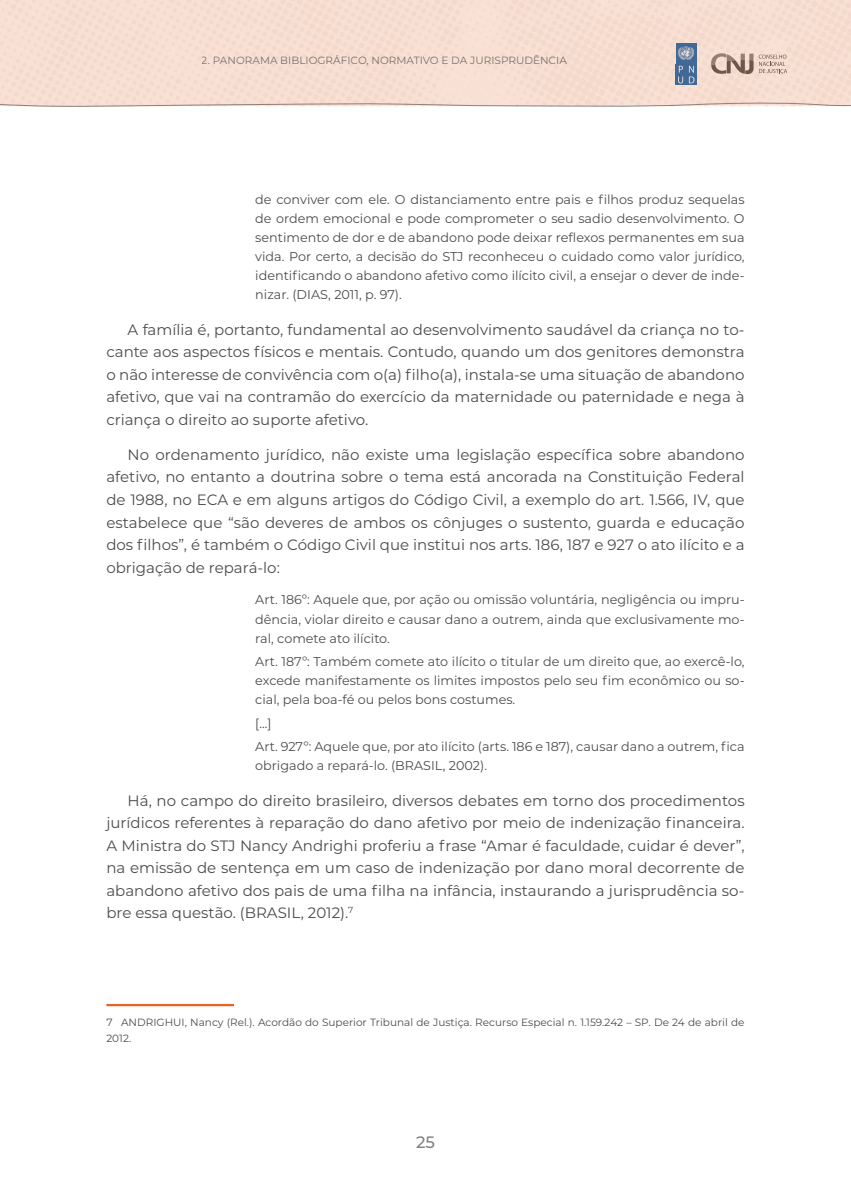
<style>
.page{position:relative;width:851px;height:1191px;background:#fff}
.page>*{position:absolute;margin:0;border:0;box-sizing:border-box;transform-origin:0 0}
.t1{font:500 16.5px "Montserrat";color:#808285}
.Texto{font:15px/22.5px "Montserrat";color:#4b4c4d;text-align:justify}
.Citação{font:12.75px/19.2px "Montserrat";color:#4b4c4d;text-align:justify}
.Notas_de_rodape{font:10.5px/15.8px "Montserrat";color:#4b4c4d}
.t2{font:10.5px "Montserrat";color:#808285}
</style>
<div class="page">
<svg style="left:0;top:0;width:850px;height:107px;background:#f3dbcf"></svg>
<hr style="left:106px;top:1004px;width:128px;height:2px;background:#e56424">
<p class="t2" style="left:202px;top:53px;width:366px">2. PANORAMA BIBLIOGRÁFICO, NORMATIVO E DA JURISPRUDÊNCIA</p>
<p class="Citação" style="left:255px;top:189px;width:491px">de conviver com ele. O distanciamento entre pais e filhos produz sequelas de ordem emocional e pode comprometer o seu sadio desenvolvimento. O sentimento de dor e de abandono pode deixar reflexos permanentes em sua vida. Por certo, a decisão do STJ reconheceu o cuidado como valor jurídico, identificando o abandono afetivo como ilícito civil, a ensejar o dever de inde&shy;nizar. (DIAS, 2011, p. 97).</p>
<p class="Texto" style="left:106px;top:317px;width:639px;text-indent:21px">A família é, portanto, fundamental ao desenvolvimento saudável da criança no to&shy;cante aos aspectos físicos e mentais. Contudo, quando um dos genitores demonstra o não interesse de convivência com o(a) filho(a), instala-se uma situação de abandono afetivo, que vai na contramão do exercício da maternidade ou paternidade e nega à criança o direito ao suporte afetivo.</p>
<p class="Texto" style="left:106px;top:443px;width:639px;text-indent:21px">No ordenamento jurídico, não existe uma legislação específica sobre abandono afetivo, no entanto a doutrina sobre o tema está ancorada na Constituição Federal de 1988, no ECA e em alguns artigos do Código Civil, a exemplo do art. 1.566, IV, que estabelece que “são deveres de ambos os cônjuges o sustento, guarda e educação dos filhos”, é também o Código Civil que institui nos arts. 186, 187 e 927 o ato ilícito e a obrigação de repará-lo:</p>
<p class="Citação" style="left:255px;top:590px;width:490px">Art. 186º: Aquele que, por ação ou omissão voluntária, negligência ou impru&shy;dência, violar direito e causar dano a outrem, ainda que exclusivamente mo&shy;ral, comete ato ilícito.</p>
<p class="Citação" style="left:255px;top:651px;width:490px">Art. 187º: Também comete ato ilícito o titular de um direito que, ao exercê-lo, excede manifestamente os limites impostos pelo seu fim econômico ou so&shy;cial, pela boa-fé ou pelos bons costumes.</p>
<p class="Citação" style="left:255px;top:713px;width:18px">[...]</p>
<p class="Citação" style="left:255px;top:736px;width:490px">Art. 927º: Aquele que, por ato ilícito (arts. 186 e 187), causar dano a outrem, fica obrigado a repará-lo. (BRASIL, 2002).</p>
<p class="Texto" style="left:106px;top:788px;width:639px;text-indent:21px">Há, no campo do direito brasileiro, diversos debates em torno dos procedimentos jurídicos referentes à reparação do dano afetivo por meio de indenização financeira.<br>A Ministra do STJ Nancy Andrighi proferiu a frase “Amar é faculdade, cuidar é dever”, na emissão de sentença em um caso de indenização por dano moral decorrente de abandono afetivo dos pais de uma filha na infância, instaurando a jurisprudência so&shy;bre essa questão. (BRASIL, 2012).<sup>7</sup></p>
<p class="Notas_de_rodape" style="left:106px;top:1014px;width:639px">7 ANDRIGHUI, Nancy (Rel.). Acordão do Superior Tribunal de Justiça. Recurso Especial n. 1.159.242 – SP. De 24 de abril de<br>2012.</p>
<p class="t1" style="left:416px;top:1131px;width:20px">25</p>
</div>
